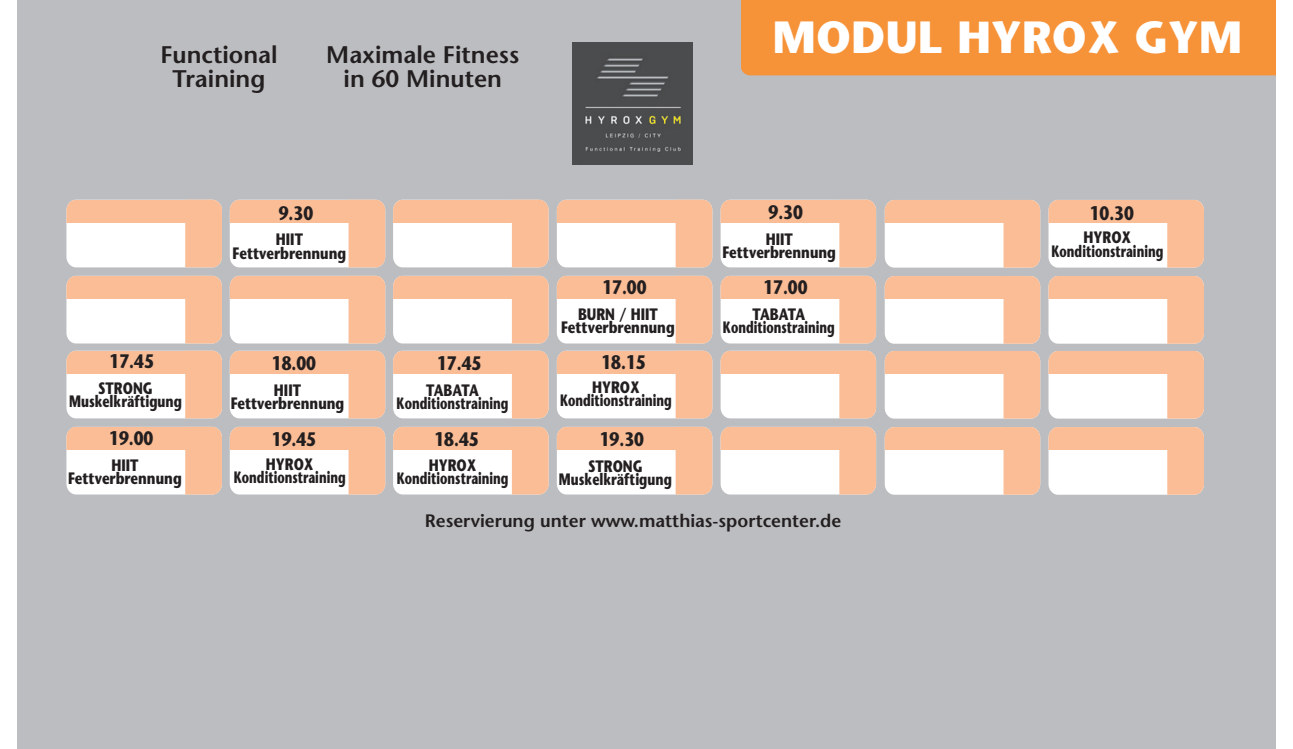
<style>
.page{position:relative;width:1293px;height:749px;background:#fff}
.page>*{position:absolute;margin:0;border:0;box-sizing:border-box;transform-origin:0 0}
.t1{font:700 45px "Stone Sans";color:#fff}
.t2{font:600 24px/24px "Stone Sans";color:#231f20;text-align:center}
.t3{font:700 19.5px "Stone Sans";color:#231f20;scale:.8 1}
.t4{font:600 18px "Stone Sans";color:#231f20}
.t5{font:700 16.5px/13.2px "Stone Sans";color:#231f20;text-align:center;scale:.8 1}
</style>
<div class="page">
<div style="left:17px;top:0;width:1259px;height:748px;background:#bcbdc0"></div>
<div style="left:741px;top:0;width:535px;height:75px;background:#f69238"></div>
<div style="left:1048px;top:276px;width:156px;height:67px;background:#fff;border-radius:10px"></div>
<div style="left:1167px;top:276px;width:37px;height:67px;background:#fabd96"></div>
<div style="left:1048px;top:276px;width:123px;height:23px;background:#fabd96"></div>
<div style="left:393px;top:350px;width:155px;height:68px;background:#fff;border-radius:10px"></div>
<div style="left:512px;top:350px;width:36px;height:68px;background:#fabd96"></div>
<div style="left:393px;top:350px;width:123px;height:23px;background:#fabd96"></div>
<div style="left:557px;top:350px;width:155px;height:68px;background:#fff;border-radius:10px"></div>
<div style="left:675px;top:350px;width:37px;height:68px;background:#fabd96"></div>
<div style="left:557px;top:350px;width:123px;height:23px;background:#fabd96"></div>
<div style="left:720px;top:350px;width:156px;height:68px;background:#fff;border-radius:10px"></div>
<div style="left:839px;top:350px;width:37px;height:68px;background:#fabd96"></div>
<div style="left:720px;top:350px;width:123px;height:23px;background:#fabd96"></div>
<div style="left:884px;top:351px;width:156px;height:67px;background:#fff;border-radius:10px"></div>
<div style="left:1003px;top:351px;width:37px;height:67px;background:#fabd96"></div>
<div style="left:884px;top:351px;width:124px;height:23px;background:#fabd96"></div>
<div style="left:1048px;top:351px;width:156px;height:67px;background:#fff;border-radius:10px"></div>
<div style="left:1167px;top:351px;width:37px;height:67px;background:#fabd96"></div>
<div style="left:1048px;top:351px;width:123px;height:23px;background:#fabd96"></div>
<div style="left:230px;top:350px;width:155px;height:68px;background:#fff;border-radius:10px"></div>
<div style="left:348px;top:350px;width:37px;height:68px;background:#fabd96"></div>
<div style="left:230px;top:350px;width:123px;height:23px;background:#fabd96"></div>
<div style="left:66px;top:350px;width:156px;height:68px;background:#fff;border-radius:10px"></div>
<div style="left:185px;top:350px;width:37px;height:68px;background:#fabd96"></div>
<div style="left:66px;top:350px;width:124px;height:23px;background:#fabd96"></div>
<div style="left:393px;top:276px;width:155px;height:67px;background:#fff;border-radius:10px"></div>
<div style="left:512px;top:276px;width:36px;height:67px;background:#fabd96"></div>
<div style="left:393px;top:276px;width:123px;height:23px;background:#fabd96"></div>
<div style="left:557px;top:276px;width:155px;height:67px;background:#fff;border-radius:10px"></div>
<div style="left:675px;top:276px;width:37px;height:67px;background:#fabd96"></div>
<div style="left:557px;top:276px;width:123px;height:23px;background:#fabd96"></div>
<div style="left:720px;top:276px;width:156px;height:67px;background:#fff;border-radius:10px"></div>
<div style="left:839px;top:276px;width:37px;height:67px;background:#fabd96"></div>
<div style="left:720px;top:276px;width:123px;height:23px;background:#fabd96"></div>
<div style="left:884px;top:276px;width:156px;height:67px;background:#fff;border-radius:10px"></div>
<div style="left:1003px;top:276px;width:37px;height:67px;background:#fabd96"></div>
<div style="left:884px;top:276px;width:124px;height:23px;background:#fabd96"></div>
<div style="left:230px;top:276px;width:155px;height:67px;background:#fff;border-radius:10px"></div>
<div style="left:348px;top:276px;width:37px;height:67px;background:#fabd96"></div>
<div style="left:230px;top:276px;width:123px;height:23px;background:#fabd96"></div>
<div style="left:66px;top:276px;width:156px;height:67px;background:#fff;border-radius:10px"></div>
<div style="left:185px;top:276px;width:37px;height:67px;background:#fabd96"></div>
<div style="left:66px;top:276px;width:124px;height:23px;background:#fabd96"></div>
<div style="left:1048px;top:200px;width:156px;height:67px;background:#fff;border-radius:10px"></div>
<div style="left:1167px;top:200px;width:37px;height:67px;background:#fabd96"></div>
<div style="left:1048px;top:200px;width:123px;height:23px;background:#fabd96"></div>
<div style="left:393px;top:200px;width:155px;height:67px;background:#fff;border-radius:10px"></div>
<div style="left:512px;top:200px;width:36px;height:67px;background:#fabd96"></div>
<div style="left:393px;top:200px;width:123px;height:23px;background:#fabd96"></div>
<div style="left:557px;top:200px;width:155px;height:67px;background:#fff;border-radius:10px"></div>
<div style="left:675px;top:200px;width:37px;height:67px;background:#fabd96"></div>
<div style="left:557px;top:200px;width:123px;height:23px;background:#fabd96"></div>
<div style="left:720px;top:200px;width:156px;height:67px;background:#fff;border-radius:10px"></div>
<div style="left:839px;top:200px;width:37px;height:67px;background:#fabd96"></div>
<div style="left:720px;top:200px;width:123px;height:23px;background:#fabd96"></div>
<div style="left:884px;top:200px;width:156px;height:67px;background:#fff;border-radius:10px"></div>
<div style="left:1003px;top:200px;width:37px;height:67px;background:#fabd96"></div>
<div style="left:884px;top:200px;width:124px;height:23px;background:#fabd96"></div>
<div style="left:230px;top:200px;width:155px;height:67px;background:#fff;border-radius:10px"></div>
<div style="left:348px;top:200px;width:37px;height:67px;background:#fabd96"></div>
<div style="left:230px;top:200px;width:123px;height:23px;background:#fabd96"></div>
<div style="left:66px;top:200px;width:156px;height:67px;background:#fff;border-radius:10px"></div>
<div style="left:185px;top:200px;width:37px;height:67px;background:#fabd96"></div>
<div style="left:66px;top:200px;width:124px;height:23px;background:#fabd96"></div>
<div style="left:393px;top:426px;width:155px;height:68px;background:#fff;border-radius:10px"></div>
<div style="left:512px;top:426px;width:36px;height:68px;background:#fabd96"></div>
<div style="left:393px;top:426px;width:123px;height:23px;background:#fabd96"></div>
<div style="left:557px;top:426px;width:155px;height:68px;background:#fff;border-radius:10px"></div>
<div style="left:675px;top:426px;width:37px;height:68px;background:#fabd96"></div>
<div style="left:557px;top:426px;width:123px;height:23px;background:#fabd96"></div>
<div style="left:720px;top:426px;width:156px;height:68px;background:#fff;border-radius:10px"></div>
<div style="left:839px;top:426px;width:37px;height:68px;background:#fabd96"></div>
<div style="left:720px;top:426px;width:123px;height:23px;background:#fabd96"></div>
<div style="left:884px;top:427px;width:156px;height:67px;background:#fff;border-radius:10px"></div>
<div style="left:1003px;top:427px;width:37px;height:67px;background:#fabd96"></div>
<div style="left:884px;top:427px;width:124px;height:23px;background:#fabd96"></div>
<div style="left:1048px;top:427px;width:156px;height:67px;background:#fff;border-radius:10px"></div>
<div style="left:1167px;top:427px;width:37px;height:67px;background:#fabd96"></div>
<div style="left:1048px;top:427px;width:123px;height:23px;background:#fabd96"></div>
<div style="left:230px;top:426px;width:155px;height:68px;background:#fff;border-radius:10px"></div>
<div style="left:348px;top:426px;width:37px;height:68px;background:#fabd96"></div>
<div style="left:230px;top:426px;width:123px;height:23px;background:#fabd96"></div>
<div style="left:66px;top:426px;width:156px;height:68px;background:#fff;border-radius:10px"></div>
<div style="left:185px;top:426px;width:37px;height:68px;background:#fabd96"></div>
<div style="left:66px;top:426px;width:124px;height:23px;background:#fabd96"></div>
<img style="left:572px;top:42px;width:120px;height:122px">
<h2 class="t2" style="left:160px;top:44px;width:119px">Functional</h2>
<h2 class="t2" style="left:173px;top:68px;width:94px">Training</h2>
<h2 class="t2" style="left:326px;top:44px;width:194px">Maximale Fitness in 60 Minuten</h2>
<p class="t3" style="left:110px;top:353px;width:57px">17.45</p>
<p class="t5" style="left:69px;top:383px;width:143px">STRONG<br>Muskelkräftigung</p>
<p class="t3" style="left:109px;top:430px;width:57px">19.00</p>
<p class="t5" style="left:68px;top:459px;width:144px">HIIT<br>Fettverbrennung</p>
<p class="t3" style="left:279px;top:204px;width:44px">9.30</p>
<p class="t5" style="left:233px;top:234px;width:144px">HIIT<br>Fettverbrennung</p>
<p class="t3" style="left:272px;top:354px;width:57px">18.00</p>
<p class="t5" style="left:231px;top:384px;width:144px">HIIT<br>Fettverbrennung</p>
<p class="t3" style="left:272px;top:431px;width:57px">19.45</p>
<p class="t5" style="left:234px;top:458px;width:141px">HYROX<br>Konditionstraining</p>
<p class="t3" style="left:602px;top:279px;width:57px">17.00</p>
<p class="t5" style="left:561px;top:309px;width:144px">BURN / HIIT<br>Fettverbrennung</p>
<p class="t3" style="left:437px;top:354px;width:57px">17.45</p>
<p class="t3" style="left:601px;top:354px;width:57px">18.15</p>
<p class="t5" style="left:396px;top:384px;width:141px">TABATA<br>Konditionstraining</p>
<p class="t5" style="left:560px;top:382px;width:141px">HYROX<br>Konditionstraining</p>
<p class="t3" style="left:434px;top:431px;width:57px">18.45</p>
<p class="t5" style="left:397px;top:460px;width:141px">HYROX<br>Konditionstraining</p>
<p class="t3" style="left:600px;top:431px;width:57px">19.30</p>
<p class="t5" style="left:559px;top:461px;width:143px">STRONG<br>Muskelkräftigung</p>
<h1 class="t1" style="left:772px;top:18px;width:471px">MODUL HYROX GYM</h1>
<p class="t3" style="left:768px;top:203px;width:44px">9.30</p>
<p class="t5" style="left:722px;top:233px;width:144px">HIIT<br>Fettverbrennung</p>
<p class="t3" style="left:763px;top:279px;width:57px">17.00</p>
<p class="t5" style="left:723px;top:309px;width:141px">TABATA<br>Konditionstraining</p>
<p class="t3" style="left:1089px;top:205px;width:57px">10.30</p>
<p class="t5" style="left:1051px;top:232px;width:141px">HYROX<br>Konditionstraining</p>
<p class="t4" style="left:425px;top:512px;width:418px">Reservierung unter www.matthias-sportcenter.de</p>
</div>
